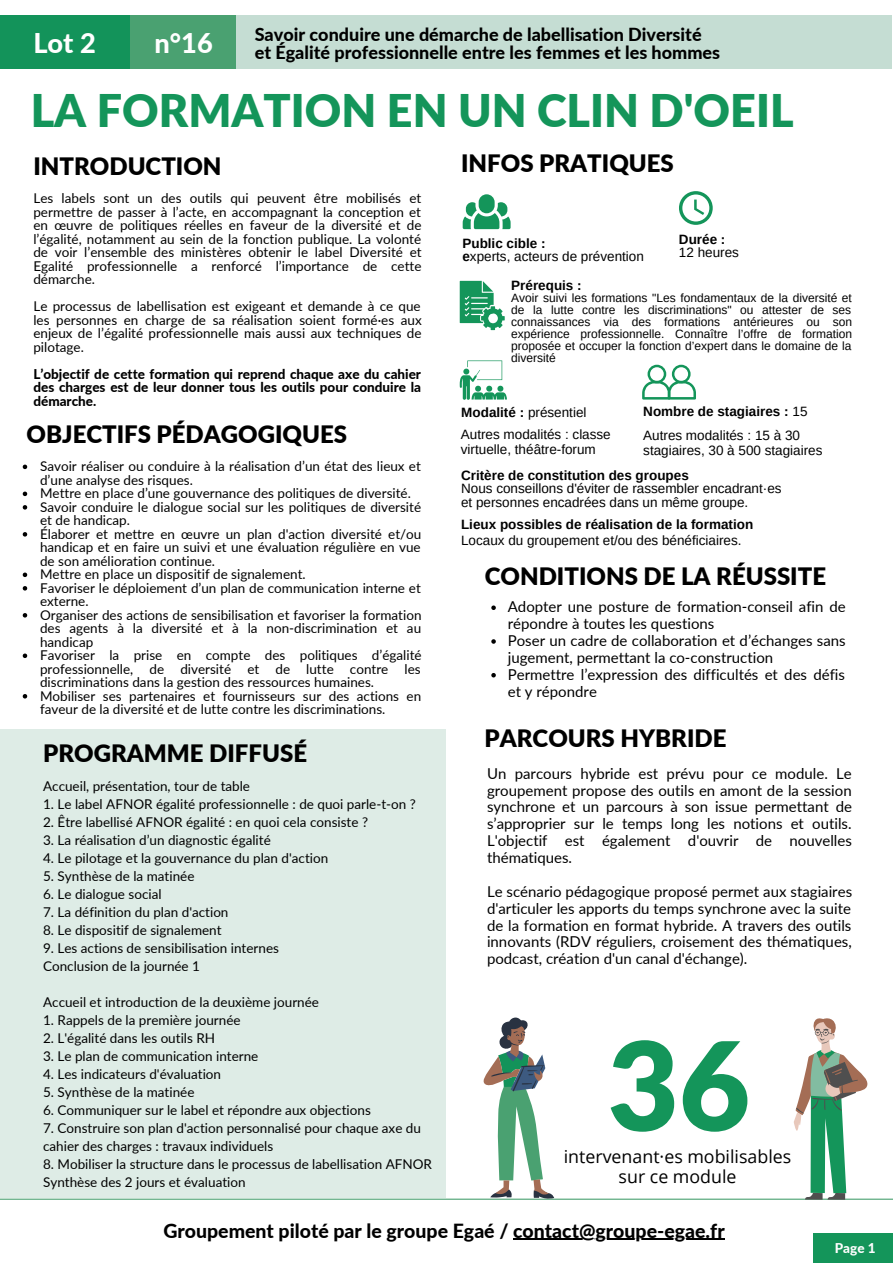
<style>
.page{position:relative;width:893px;height:1264px;background:#fff}
.page>*{position:absolute;margin:0;border:0;box-sizing:border-box;transform-origin:0 0}
.t1{font:900 122.85px "Lato";color:#14955a}
.t2{font:900 45px "Lato";color:#14955a}
.t3{font:800 27.15px "Lato";color:#fff}
.t4{font:900 24px "Lato";color:#000}
.t5{font:800 19.5px "Lato";color:#000}
.t6{font:800 18px "Lato";color:#000}
.t7{font:17.85px "Open Sans";color:#000}
.t8{font:15px/16.8px "Lato";color:#000;text-align:justify}
.t9{font:13.5px/13.5px "Lato";color:#000}
.t10{font:13.5px/13.5px "Arimo";color:#000}
.t11{font:800 13.5px/13.5px "Lato";color:#000;text-align:justify}
.t12{font:700 13.5px "Arimo";color:#000}
.t13{font:800 13.5px "Lato";color:#fefefe}
.t14{font:12px/12px "Arimo";color:#000;text-align:justify}
.s1{font-weight:700}
.s2{font-weight:400}
</style>
<div class="page">
<div style="left:0;top:15px;width:135px;height:54px;background:#13935a"></div>
<div style="left:236px;top:15px;width:656px;height:54px;background:#c5ddd3"></div>
<div style="left:130px;top:15px;width:106px;height:54px;background:#4aa171"></div>
<div style="left:0;top:729px;width:446px;height:468px;background:#deece6"></div>
<svg style="left:462px;top:202px;width:48px;height:27px"></svg>
<div style="left:478px;top:194px;width:16px;height:19px;background:#14955a;border-radius:8px"></div>
<svg style="left:459px;top:281px;width:45px;height:49px"></svg>
<svg style="left:459px;top:360px;width:48px;height:40px"></svg>
<svg style="left:642px;top:365px;width:54px;height:34px"></svg>
<svg style="left:679px;top:191px;width:33px;height:34px"></svg>
<hr style="left:0;top:1198px;width:892px;height:1px;background:#4aa171">
<svg style="left:483px;top:1017px;width:71px;height:181px"></svg>
<svg style="left:793px;top:1018px;width:74px;height:181px"></svg>
<svg style="left:23px;top:464px;width:4px;height:5px"></svg>
<svg style="left:23px;top:491px;width:4px;height:5px"></svg>
<svg style="left:23px;top:505px;width:4px;height:4px"></svg>
<svg style="left:23px;top:532px;width:4px;height:4px"></svg>
<svg style="left:23px;top:572px;width:4px;height:5px"></svg>
<svg style="left:23px;top:586px;width:4px;height:4px"></svg>
<svg style="left:23px;top:613px;width:4px;height:4px"></svg>
<svg style="left:23px;top:653px;width:4px;height:5px"></svg>
<svg style="left:23px;top:694px;width:4px;height:4px"></svg>
<svg style="left:491px;top:605px;width:5px;height:5px"></svg>
<svg style="left:491px;top:639px;width:5px;height:4px"></svg>
<svg style="left:491px;top:673px;width:5px;height:4px"></svg>
<hr style="left:513px;top:1238px;width:211px;height:1px;background:#000">
<div style="left:813px;top:1232px;width:79px;height:30px;background:#14955a"></div>
<h3 class="t6" style="left:255px;top:23px;width:448px">Savoir conduire une démarche de labellisation Diversité</h3>
<h3 class="t3" style="left:154px;top:26px;width:60px">n°16</h3>
<h3 class="t3" style="left:33px;top:26px;width:64px">Lot 2</h3>
<h3 class="t6" style="left:255px;top:41px;width:467px">et Égalité professionnelle entre les femmes et les hommes</h3>
<h2 class="t2" style="left:31px;top:83px;width:764px">LA FORMATION EN UN CLIN D'OEIL</h2>
<h3 class="t4" style="left:33px;top:152px;width:190px">INTRODUCTION</h3>
<p class="t9" style="left:33px;top:191px;width:390px;text-align:justify">Les labels sont un des outils qui peuvent être mobilisés et permettre de passer à l’acte, en accompagnant la conception et en œuvre de politiques réelles en faveur de la diversité et de l’égalité, notamment au sein de la fonction publique. La volonté de voir l’ensemble des ministères obtenir le label Diversité et Egalité professionnelle a renforcé l’importance de cette démarche.</p>
<p class="t9" style="left:33px;top:299px;width:390px;text-align:justify">Le processus de labellisation est exigeant et demande à ce que les personnes en charge de sa réalisation soient formé·es aux enjeux de l’égalité professionnelle mais aussi aux techniques de pilotage.</p>
<p class="t11" style="left:33px;top:366px;width:389px">L’objectif de cette formation qui reprend chaque axe du cahier des charges est de leur donner tous les outils pour conduire la démarche.</p>
<h3 class="t4" style="left:27px;top:420px;width:322px">OBJECTIFS PÉDAGOGIQUES</h3>
<p class="t9" style="left:40px;top:459px;width:383px">Savoir réaliser ou conduire à la réalisation d’un état des lieux et d’une analyse des risques.<br>Mettre en place d’une gouvernance des politiques de diversité.<br>Savoir conduire le dialogue social sur les politiques de diversité et de handicap.<br>Élaborer et mettre en œuvre un plan d'action diversité et/ou handicap et en faire un suivi et une évaluation régulière en vue de son amélioration continue.<br>Mettre en place un dispositif de signalement.<br>Favoriser le déploiement d’un plan de communication interne et externe.<br>Organiser des actions de sensibilisation et favoriser la formation des agents à la diversité et à la non-discrimination et au handicap<br>Favoriser la prise en compte des politiques d’égalité professionnelle, de diversité et de lutte contre les discriminations dans la gestion des ressources humaines.<br>Mobiliser ses partenaires et fournisseurs sur des actions en faveur de la diversité et de lutte contre les discriminations.</p>
<h3 class="t4" style="left:43px;top:738px;width:265px">PROGRAMME DIFFUSÉ</h3>
<p class="t9" style="left:43px;top:779px;width:208px">Accueil, présentation, tour de table</p>
<p class="t9" style="left:43px;top:797px;width:374px">1. Le label AFNOR égalité professionnelle : de quoi parle-t-on ?</p>
<p class="t9" style="left:43px;top:815px;width:326px">2. Être labellisé AFNOR égalité : en quoi cela consiste ?</p>
<p class="t9" style="left:43px;top:832px;width:229px">3. La réalisation d’un diagnostic égalité</p>
<p class="t9" style="left:43px;top:850px;width:287px">4. Le pilotage et la gouvernance du plan d'action</p>
<p class="t9" style="left:43px;top:868px;width:153px">5. Synthèse de la matinée</p>
<p class="t9" style="left:43px;top:886px;width:120px">6. Le dialogue social</p>
<p class="t9" style="left:43px;top:904px;width:187px">7. La définition du plan d'action</p>
<p class="t9" style="left:43px;top:922px;width:180px">8. Le dispositif de signalement</p>
<p class="t9" style="left:43px;top:938px;width:237px;line-height:18px">9. Les actions de sensibilisation internes<br>Conclusion de la journée 1</p>
<p class="t9" style="left:43px;top:994px;width:277px">Accueil et introduction de la deuxième journée</p>
<p class="t9" style="left:43px;top:1012px;width:199px">1. Rappels de la première journée</p>
<p class="t9" style="left:43px;top:1030px;width:173px">2. L'égalité dans les outils RH</p>
<p class="t9" style="left:43px;top:1048px;width:217px">3. Le plan de communication interne</p>
<p class="t9" style="left:43px;top:1066px;width:179px">4. Les indicateurs d'évaluation</p>
<p class="t9" style="left:43px;top:1084px;width:153px">5. Synthèse de la matinée</p>
<p class="t9" style="left:43px;top:1102px;width:329px">6. Communiquer sur le label et répondre aux objections</p>
<p class="t9" style="left:43px;top:1118px;width:379px;line-height:18px">7. Construire son plan d'action personnalisé pour chaque axe du cahier des charges : travaux individuels</p>
<p class="t9" style="left:43px;top:1154px;width:390px;line-height:18px">8. Mobiliser la structure dans le processus de labellisation AFNOR<br>Synthèse des 2 jours et évaluation</p>
<h3 class="t4" style="left:461px;top:148px;width:214px">INFOS PRATIQUES</h3>
<p class="t12" style="left:679px;top:231px;width:48px">Durée :</p>
<p class="t10" style="left:679px;top:246px;width:61px">12 heures</p>
<p class="t10" style="left:462px;top:236px;width:183px"><span class="s1">Public cible :<br>e</span>xperts, acteurs de prévention</p>
<p class="t12" style="left:511px;top:277px;width:72px">Prérequis :</p>
<p class="t14" style="left:511px;top:291px;width:342px">Avoir suivi les formations "Les fondamentaux de la diversité et de la lutte contre les discriminations" ou attester de ses connaissances via des formations antérieures ou son expérience professionnelle. Connaître l’offre de formation proposée et occuper la fonction d’expert dans le domaine de la diversité</p>
<p class="t10" style="left:461px;top:405px;width:127px"><span class="s1">Modalité :</span> présentiel</p>
<p class="t10" style="left:461px;top:426px;width:151px;line-height:15.8px">Autres modalités : classe virtuelle, théâtre-forum</p>
<p class="t12" style="left:643px;top:403px;width:166px">Nombre de stagiaires : <span class="s2">15</span></p>
<p class="t10" style="left:643px;top:427px;width:181px;line-height:15.8px">Autres modalités : 15 à 30 stagiaires, 30 à 500 stagiaires</p>
<p class="t12" style="left:461px;top:467px;width:229px">Critère de constitution des groupes</p>
<p class="t10" style="left:461px;top:482px;width:322px">Nous conseillons d'éviter de rassembler encadrant·es et personnes encadrées dans un même groupe.</p>
<p class="t12" style="left:461px;top:517px;width:294px">Lieux possibles de réalisation de la formation</p>
<p class="t10" style="left:461px;top:533px;width:282px">Locaux du groupement et/ou des bénéficiaires.</p>
<h3 class="t4" style="left:485px;top:561px;width:343px">CONDITIONS DE LA RÉUSSITE</h3>
<p class="t8" style="left:508px;top:598px;width:339px;text-align:left">Adopter une posture de formation-conseil afin de répondre à toutes les questions<br>Poser un cadre de collaboration et d’échanges sans jugement, permettant la co-construction<br>Permettre l’expression des difficultés et des défis et y répondre</p>
<h3 class="t4" style="left:484px;top:723px;width:243px">PARCOURS HYBRIDE</h3>
<p class="t8" style="left:487px;top:764px;width:366px">Un parcours hybride est prévu pour ce module. Le groupement propose des outils en amont de la session synchrone et un parcours à son issue permettant de s’approprier sur le temps long les notions et outils.<br>L'objectif est également d'ouvrir de nouvelles thématiques.</p>
<p class="t8" style="left:487px;top:882px;width:366px">Le scénario pédagogique proposé permet aux stagiaires d'articuler les apports du temps synchrone avec la suite de la formation en format hybride. A travers des outils innovants (RDV réguliers, croisement des thématiques, podcast, création d'un canal d'échange).</p>
<h1 class="t1" style="left:607px;top:1009px;width:144px">36</h1>
<h3 class="t7" style="left:618px;top:1163px;width:119px">sur ce module</h3>
<h3 class="t7" style="left:563px;top:1144px;width:229px">intervenant·es mobilisables</h3>
<h3 class="t5" style="left:163px;top:1218px;width:562px">Groupement piloté par le groupe Egaé / contact@groupe-egae.fr</h3>
<p class="t13" style="left:834px;top:1239px;width:42px">Page 1</p>
</div>
